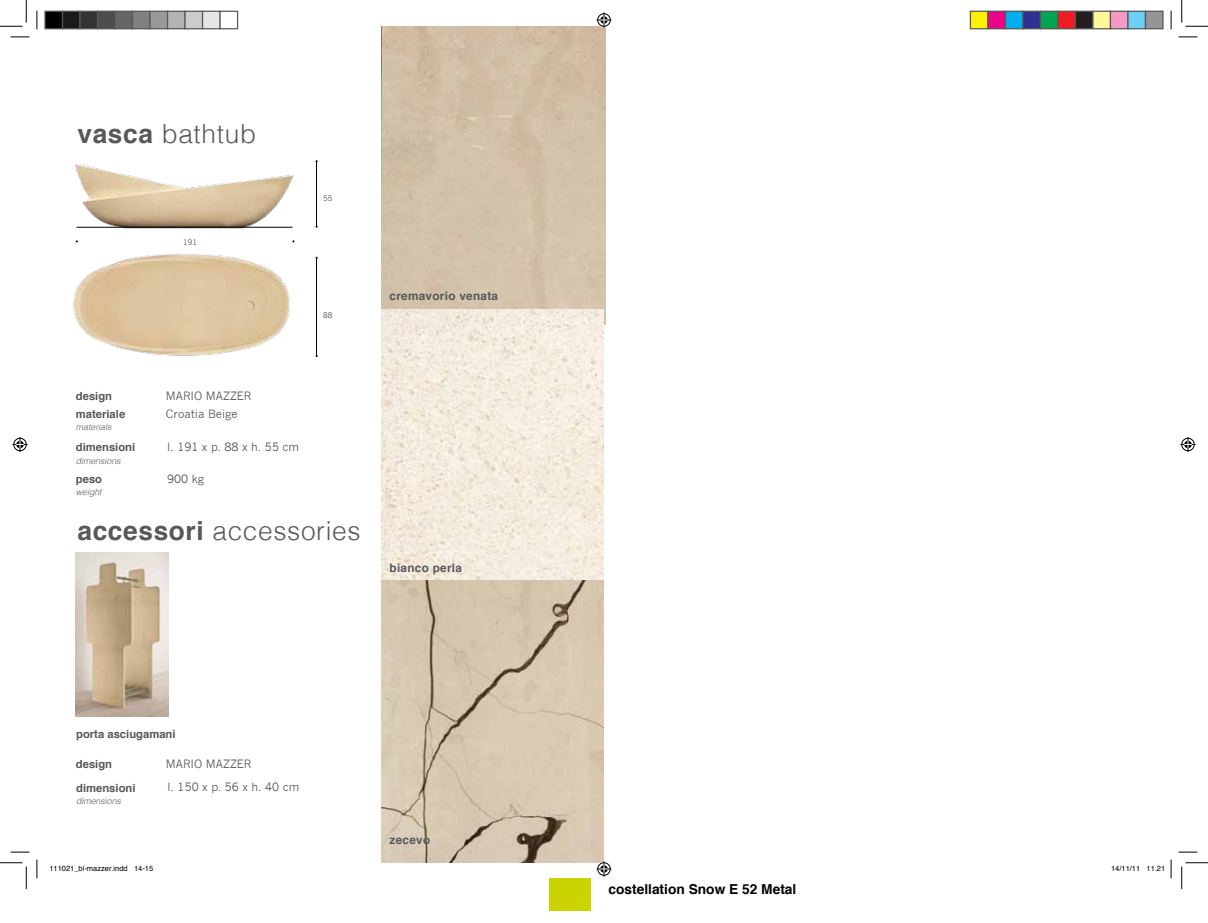
<style>
.page{position:relative;width:1208px;height:923px;background:#fff}
.page>*{position:absolute;margin:0;border:0;box-sizing:border-box;transform-origin:0 0}
.t1{font:300 26.25px "Helvetica";letter-spacing:.025em;color:#58585a}
.t2{font:700 13.75px "Helvetica";color:#000}
.t3{font:700 11.75px "Helvetica";letter-spacing:.025em;color:#58585a}
.t4{font:11.25px "News Gothic";color:#58585a}
.t5{font:700 11.25px "Helvetica";color:#58585a}
.t6{font:italic 300 8.75px "Helvetica";color:#58585a}
.t7{font:7.5px "Helvetica";color:#000}
.t8{font:7.5px "News Gothic";color:#58585a}
.s1{font-weight:700}
</style>
<div class="page">
<img style="left:381px;top:26px;width:224px;height:298px">
<img style="left:381px;top:309px;width:223px;height:553px">
<img style="left:75px;top:163px;width:220px;height:80px">
<img style="left:73px;top:254px;width:217px;height:102px">
<hr style="left:316px;top:257px;width:1px;height:99px;background:#000">
<hr style="left:77px;top:227px;width:215px;height:1px;background:#000">
<hr style="left:316px;top:161px;width:1px;height:65px;background:#000">
<img style="left:76px;top:553px;width:92px;height:164px">
<div style="left:550px;top:878px;width:41px;height:33px;background:#cbd300"></div>
<svg style="left:11px;top:36px;width:18px;height:2px"></svg>
<svg style="left:1178px;top:36px;width:19px;height:2px"></svg>
<svg style="left:11px;top:851px;width:18px;height:2px"></svg>
<svg style="left:1178px;top:851px;width:19px;height:2px"></svg>
<svg style="left:36px;top:11px;width:2px;height:18px"></svg>
<svg style="left:36px;top:859px;width:2px;height:19px"></svg>
<svg style="left:1170px;top:11px;width:2px;height:18px"></svg>
<svg style="left:1170px;top:859px;width:2px;height:19px"></svg>
<svg style="left:0;top:0;width:27px;height:27px"></svg>
<svg style="left:0;top:862px;width:27px;height:27px"></svg>
<svg style="left:1181px;top:0;width:27px;height:27px"></svg>
<svg style="left:1181px;top:862px;width:27px;height:27px"></svg>
<svg style="left:596px;top:13px;width:15px;height:15px"></svg>
<svg style="left:596px;top:861px;width:15px;height:15px"></svg>
<svg style="left:13px;top:437px;width:15px;height:15px"></svg>
<svg style="left:1180px;top:437px;width:15px;height:15px"></svg>
<div style="left:45px;top:11px;width:18px;height:18px;background:#000"></div>
<div style="left:44px;top:11px;width:19px;height:18px;border:1px solid #595959"></div>
<div style="left:63px;top:11px;width:17px;height:18px;background:#1a1a1a"></div>
<div style="left:62px;top:11px;width:19px;height:18px;border:1px solid #595959"></div>
<div style="left:80px;top:11px;width:18px;height:18px;background:#333"></div>
<div style="left:79px;top:11px;width:19px;height:18px;border:1px solid #595959"></div>
<div style="left:98px;top:11px;width:17px;height:18px;background:#4d4d4d"></div>
<div style="left:97px;top:11px;width:19px;height:18px;border:1px solid #595959"></div>
<div style="left:115px;top:11px;width:18px;height:18px;background:#666"></div>
<div style="left:114px;top:11px;width:19px;height:18px;border:1px solid #595959"></div>
<div style="left:133px;top:11px;width:17px;height:18px;background:#808080"></div>
<div style="left:132px;top:11px;width:19px;height:18px;border:1px solid #595959"></div>
<div style="left:150px;top:11px;width:18px;height:18px;background:#999"></div>
<div style="left:149px;top:11px;width:19px;height:18px;border:1px solid #595959"></div>
<div style="left:168px;top:11px;width:17px;height:18px;background:#b3b3b3"></div>
<div style="left:167px;top:11px;width:19px;height:18px;border:1px solid #595959"></div>
<div style="left:185px;top:11px;width:18px;height:18px;background:#ccc"></div>
<div style="left:184px;top:11px;width:19px;height:18px;border:1px solid #595959"></div>
<div style="left:203px;top:11px;width:17px;height:18px;background:#e6e6e6"></div>
<div style="left:202px;top:11px;width:19px;height:18px;border:1px solid #595959"></div>
<div style="left:219px;top:11px;width:19px;height:18px;border:1px solid #595959"></div>
<div style="left:970px;top:11px;width:18px;height:18px;background:#fff101"></div>
<div style="left:969px;top:11px;width:19px;height:18px;border:1px solid #595959"></div>
<div style="left:988px;top:11px;width:17px;height:18px;background:#ed028c"></div>
<div style="left:987px;top:11px;width:19px;height:18px;border:1px solid #595959"></div>
<div style="left:1005px;top:11px;width:18px;height:18px;background:#00aeef"></div>
<div style="left:1004px;top:11px;width:19px;height:18px;border:1px solid #595959"></div>
<div style="left:1023px;top:11px;width:17px;height:18px;background:#2e3092"></div>
<div style="left:1022px;top:11px;width:19px;height:18px;border:1px solid #595959"></div>
<div style="left:1040px;top:11px;width:18px;height:18px;background:#00a54f"></div>
<div style="left:1039px;top:11px;width:19px;height:18px;border:1px solid #595959"></div>
<div style="left:1058px;top:11px;width:17px;height:18px;background:#ee1d23"></div>
<div style="left:1057px;top:11px;width:19px;height:18px;border:1px solid #595959"></div>
<div style="left:1075px;top:11px;width:18px;height:18px;background:#231f20"></div>
<div style="left:1074px;top:11px;width:19px;height:18px;border:1px solid #595959"></div>
<div style="left:1093px;top:11px;width:17px;height:18px;background:#fff79a"></div>
<div style="left:1092px;top:11px;width:19px;height:18px;border:1px solid #595959"></div>
<div style="left:1110px;top:11px;width:18px;height:18px;background:#f499c2"></div>
<div style="left:1109px;top:11px;width:19px;height:18px;border:1px solid #595959"></div>
<div style="left:1128px;top:11px;width:17px;height:18px;background:#6bcff6"></div>
<div style="left:1127px;top:11px;width:19px;height:18px;border:1px solid #595959"></div>
<div style="left:1145px;top:11px;width:18px;height:18px;background:#939598"></div>
<div style="left:1144px;top:11px;width:19px;height:18px;border:1px solid #595959"></div>
<h1 class="t1" style="left:77px;top:117px;width:180px"><span class="s1">vasca</span> bathtub</h1>
<p class="t8" style="left:183px;top:238px;width:16px">191</p>
<p class="t8" style="left:323px;top:194px;width:11px">55</p>
<p class="t8" style="left:323px;top:311px;width:11px">88</p>
<p class="t5" style="left:76px;top:387px;width:38px">design</p>
<p class="t4" style="left:166px;top:389px;width:87px">MARIO MAZZER</p>
<p class="t5" style="left:76px;top:404px;width:51px">materiale</p>
<p class="t4" style="left:166px;top:407px;width:73px">Croatia Beige</p>
<p class="t6" style="left:76px;top:421px;width:37px">materials</p>
<p class="t5" style="left:76px;top:438px;width:61px">dimensioni</p>
<p class="t6" style="left:76px;top:455px;width:46px">dimensions</p>
<p class="t5" style="left:76px;top:470px;width:28px">peso</p>
<p class="t6" style="left:76px;top:487px;width:27px">weight</p>
<p class="t4" style="left:167px;top:441px;width:133px">l. 191 x p. 88 x h. 55 cm</p>
<p class="t4" style="left:167px;top:472px;width:39px">900 kg</p>
<h1 class="t1" style="left:77px;top:514px;width:285px"><span class="s1">accessori</span> accessories</h1>
<p class="t3" style="left:389px;top:286px;width:110px">cremavorio venata</p>
<p class="t3" style="left:389px;top:558px;width:74px">bianco perla</p>
<p class="t5" style="left:76px;top:725px;width:101px">porta asciugamani</p>
<p class="t5" style="left:76px;top:755px;width:38px">design</p>
<p class="t4" style="left:166px;top:757px;width:87px">MARIO MAZZER</p>
<p class="t5" style="left:76px;top:778px;width:61px">dimensioni</p>
<p class="t6" style="left:76px;top:795px;width:46px">dimensions</p>
<p class="t4" style="left:167px;top:780px;width:133px">l. 150 x p. 56 x h. 40 cm</p>
<p class="t3" style="left:389px;top:830px;width:42px">zecevo</p>
<p class="t7" style="left:49px;top:862px;width:105px">111021_bl-mazzer.indd 14-15</p>
<p class="t7" style="left:1111px;top:862px;width:56px">14/11/11 11.21</p>
<p class="t2" style="left:608px;top:878px;width:189px">costellation Snow E 52 Metal</p>
</div>
